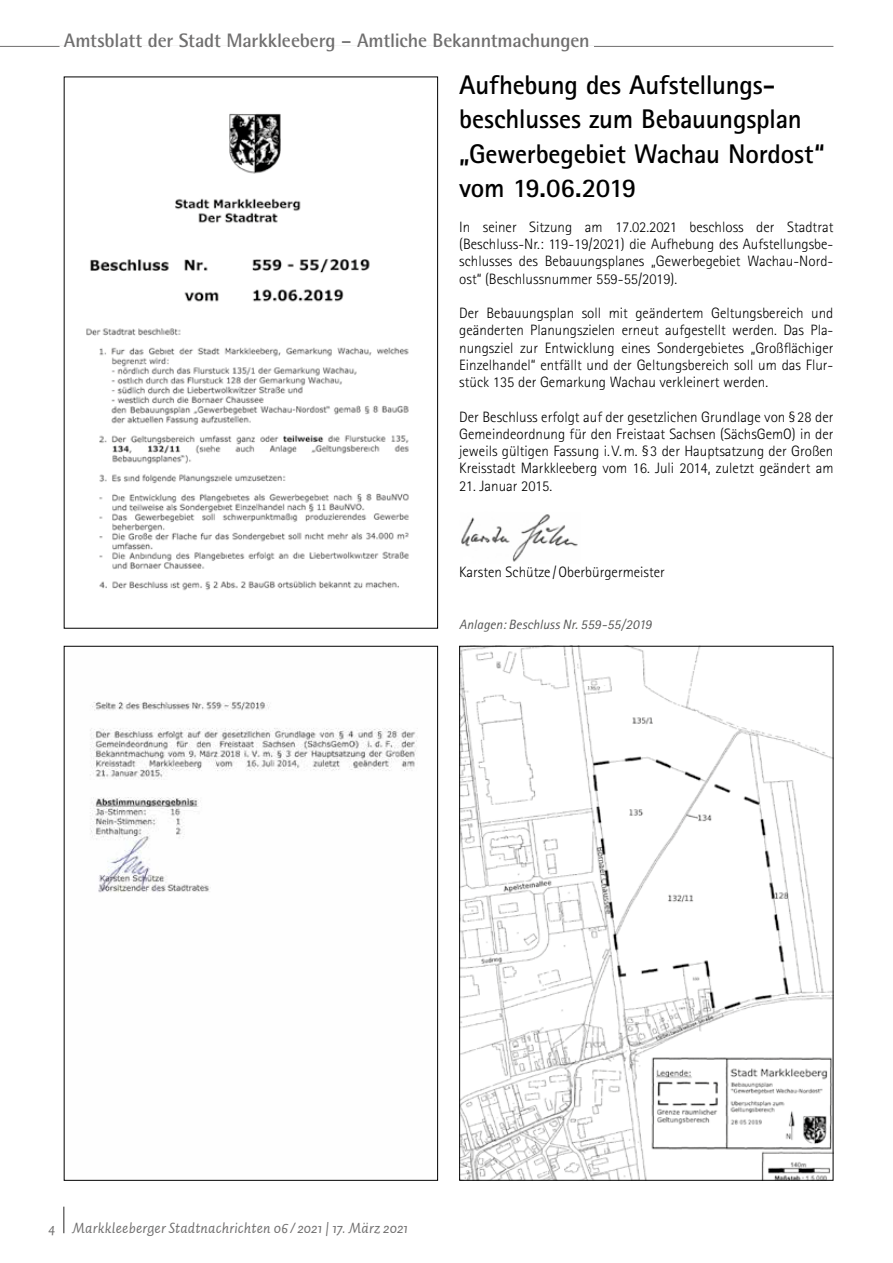
<style>
.page{position:relative;width:893px;height:1263px;background:#fff}
.page>*{position:absolute;margin:0;border:0;box-sizing:border-box;transform-origin:0 0}
.t1{font:700 27px/34.5px "Rotis Sans Serif";letter-spacing:-.01em;color:#000}
.t2{font:700 19.5px "Rotis Semi Sans";letter-spacing:-.01em;color:#706f6f}
.t3{font:300 15px/17.2px "Rotis Sans Serif";color:#000;text-align:justify}
.t4{font:italic 15px "Auto 2";letter-spacing:.01em;color:#706f6f}
.t5{font:italic 13.5px "Rotis Sans Serif";letter-spacing:.005em;color:#575756}
</style>
<div class="page">
<hr style="left:63px;top:1206px;width:2px;height:27px;background:#706f6f">
<hr style="left:0;top:46px;width:833px;height:1px;background:#706f6f">
<hr style="left:60px;top:46px;width:534px;height:1px;background:#fff">
<img style="left:461px;top:514px;width:117px;height:48px">
<img style="left:86px;top:113px;width:323px;height:478px">
<img style="left:90px;top:701px;width:328px;height:192px">
<img style="left:461px;top:648px;width:370px;height:531px">
<h2 class="t2" style="left:64px;top:28px;width:527px">Amtsblatt der Stadt Markkleeberg – Amtliche Bekanntmachungen</h2>
<h1 class="t1" style="left:459px;top:67px;width:367px">Aufhebung des Aufstellungs&shy;beschlusses zum Bebauungsplan „Gewerbegebiet Wachau Nordost“ vom 19.06.2019</h1>
<p class="t3" style="left:459px;top:218px;width:376px">In seiner Sitzung am 17.02.2021 beschloss der Stadtrat (Beschluss-Nr.: 119-19/2021) die Aufhebung des Aufstellungsbe&shy;schlusses des Bebauungsplanes „Gewerbegebiet Wachau-Nord&shy;ost“ (Beschlussnummer 559-55/2019).</p>
<p class="t3" style="left:459px;top:304px;width:376px">Der Bebauungsplan soll mit geändertem Geltungsbereich und geänderten Planungszielen erneut aufgestellt werden. Das Pla&shy;nungsziel zur Entwicklung eines Sondergebietes „Großflächiger Einzelhandel“ entfällt und der Geltungsbereich soll um das Flur&shy;stück 135 der Gemarkung Wachau verkleinert werden.</p>
<p class="t3" style="left:459px;top:408px;width:376px">Der Beschluss erfolgt auf der gesetzlichen Grundlage von § 28 der Gemeindeordnung für den Freistaat Sachsen (SächsGemO) in der jeweils gültigen Fassung i. V.m. § 3 der Hauptsatzung der Großen Kreisstadt Markkleeberg vom 16. Juli 2014, zuletzt geändert am</p>
<p class="t3" style="left:459px;top:477px;width:94px">21. Januar 2015.</p>
<p class="t3" style="left:459px;top:563px;width:207px">Karsten Schütze /Oberbürgermeister</p>
<p class="t5" style="left:459px;top:616px;width:194px">Anlagen: Beschluss Nr. 559-55/2019</p>
<p class="t4" style="left:48px;top:1218px;width:361px">4 Markkleeberger Stadtnachrichten 06 / 2021 | 17. März 2021</p>
</div>
